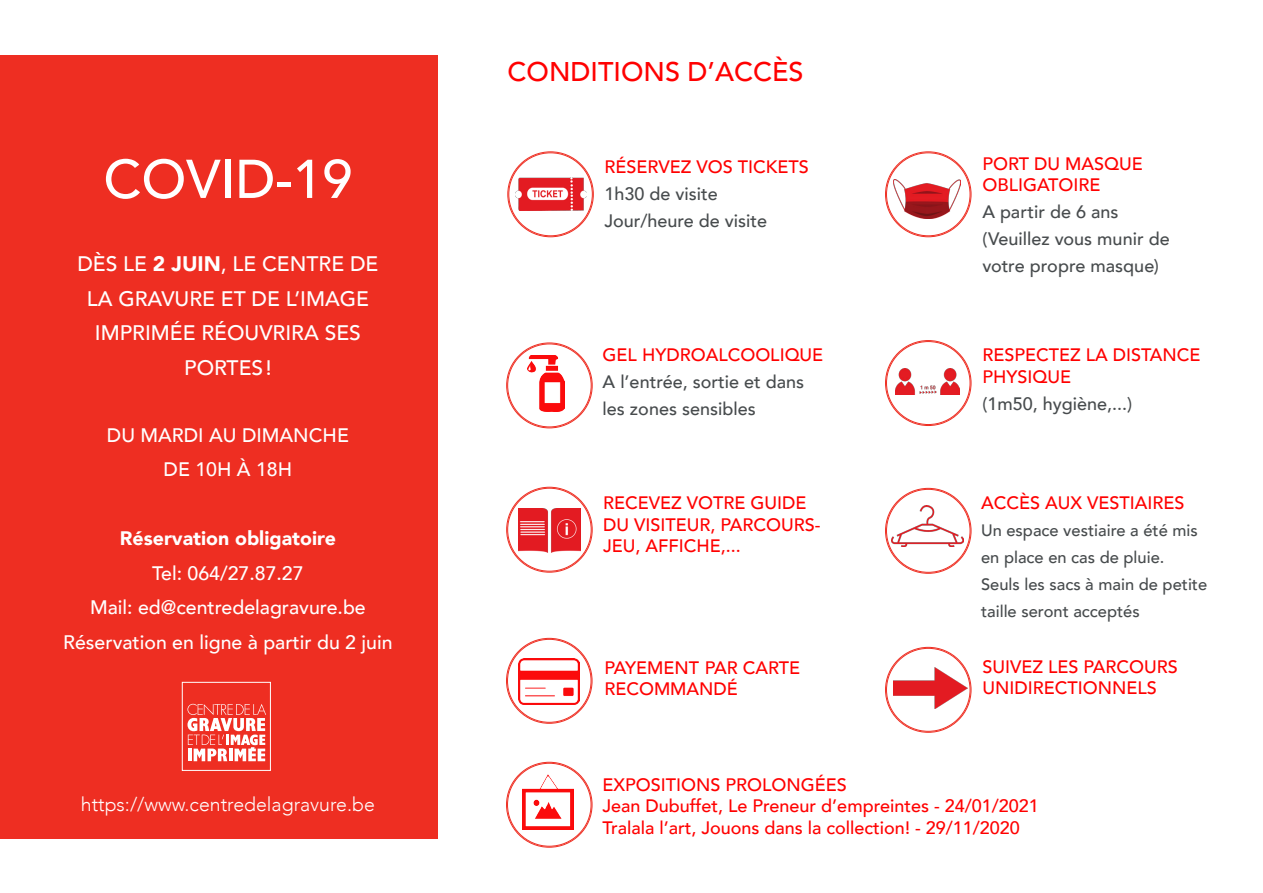
<style>
.page{position:relative;width:1263px;height:893px;background:#fff}
.page>*{position:absolute;margin:0;border:0;box-sizing:border-box;transform-origin:0 0}
.t1{font:500 54px "Avenir";color:#fff}
.t2{font:500 27px "Avenir";color:#f00}
.t3{font:500 21px/34.5px "Avenir";color:#fff;text-align:center}
.t4{font:500 19.5px/34.5px "Avenir";color:#fff;text-align:center}
.t5{font:300 19.5px "Avenir";color:#fff}
.t6{font:900 19.5px "Avenir";color:#fff}
.t7{font:500 18px/21.6px "Avenir";color:#f00}
.t8{font:500 18px/27px "Avenir";color:#474b4d}
.t9{font:500 16.5px/27px "Avenir";color:#474b4d}
.s1{font-weight:900}
</style>
<div class="page">
<div style="left:0;top:55px;width:437px;height:783px;background:#ee2e22"></div>
<div style="left:182px;top:682px;width:89px;height:89px;border:1px solid #fff"></div>
<svg style="left:187px;top:704px;width:79px;height:57px"></svg>
<img style="left:515px;top:177px;width:72px;height:34px">
<img style="left:894px;top:179px;width:66px;height:40px">
<img style="left:896px;top:369px;width:63px;height:25px">
<img style="left:528px;top:355px;width:37px;height:57px">
<img style="left:518px;top:508px;width:62px;height:44px">
<img style="left:891px;top:505px;width:72px;height:41px">
<img style="left:519px;top:658px;width:60px;height:46px">
<img style="left:893px;top:668px;width:74px;height:40px">
<img style="left:522px;top:774px;width:52px;height:56px">
<p class="t1" style="left:103px;top:132px;width:251px">COVID-19</p>
<p class="t3" style="left:77px;top:246px;width:303px">DÈS LE <span class="s1">2 JUIN</span>, LE CENTRE DE<br>LA GRAVURE ET DE L’IMAGE<br>IMPRIMÉE RÉOUVRIRA SES<br>PORTES!</p>
<p class="t4" style="left:107px;top:417px;width:243px">DU MARDI AU DIMANCHE</p>
<p class="t4" style="left:164px;top:451px;width:130px">DE 10H À 18H</p>
<p class="t6" style="left:120px;top:522px;width:217px">Réservation obligatoire</p>
<p class="t4" style="left:152px;top:555px;width:153px">Tel: 064/27.87.27</p>
<p class="t4" style="left:63px;top:589px;width:331px">Mail: ed@centredelagravure.be<br>Réservation en ligne à partir du 2 juin</p>
<p class="t5" style="left:81px;top:793px;width:296px">https://www.centredelagravure.be</p>
<p class="t2" style="left:507px;top:48px;width:298px">CONDITIONS D’ACCÈS</p>
<p class="t7" style="left:604px;top:155px;width:206px">RÉSERVEZ VOS TICKETS</p>
<p class="t8" style="left:604px;top:179px;width:164px">1h30 de visite<br>Jour/heure de visite</p>
<p class="t7" style="left:603px;top:343px;width:222px">GEL HYDROALCOOLIQUE</p>
<p class="t8" style="left:603px;top:368px;width:203px">A l’entrée, sortie et dans les zones sensibles</p>
<p class="t7" style="left:603px;top:491px;width:219px">RECEVEZ VOTRE GUIDE<br>DU VISITEUR, PARCOURS-<br>JEU, AFFICHE,...</p>
<p class="t7" style="left:604px;top:656px;width:197px">PAYEMENT PAR CARTE</p>
<p class="t7" style="left:604px;top:677px;width:135px">RECOMMANDÉ</p>
<p class="t7" style="left:982px;top:152px;width:162px">PORT DU MASQUE</p>
<p class="t7" style="left:982px;top:173px;width:119px">OBLIGATOIRE</p>
<p class="t8" style="left:982px;top:197px;width:138px">A partir de 6 ans</p>
<p class="t8" style="left:982px;top:224px;width:189px">(Veuillez vous munir de votre propre masque)</p>
<p class="t7" style="left:982px;top:343px;width:220px">RESPECTEZ LA DISTANCE<br>PHYSIQUE</p>
<p class="t8" style="left:982px;top:389px;width:151px">(1m50, hygiène,...)</p>
<p class="t7" style="left:981px;top:491px;width:205px">ACCÈS AUX VESTIAIRES</p>
<p class="t9" style="left:981px;top:516px;width:228px">Un espace vestiaire a été mis en place en cas de pluie.<br>Seuls les sacs à main de petite taille seront acceptés</p>
<p class="t7" style="left:982px;top:655px;width:197px;line-height:21px">SUIVEZ LES PARCOURS<br>UNIDIRECTIONNELS</p>
<p class="t7" style="left:602px;top:773px;width:246px">EXPOSITIONS PROLONGÉES</p>
<p class="t7" style="left:602px;top:794px;width:438px">Jean Dubuffet, Le Preneur d’empreintes - 24/01/2021</p>
<p class="t7" style="left:602px;top:816px;width:419px">Tralala l’art, Jouons dans la collection! - 29/11/2020</p>
</div>
